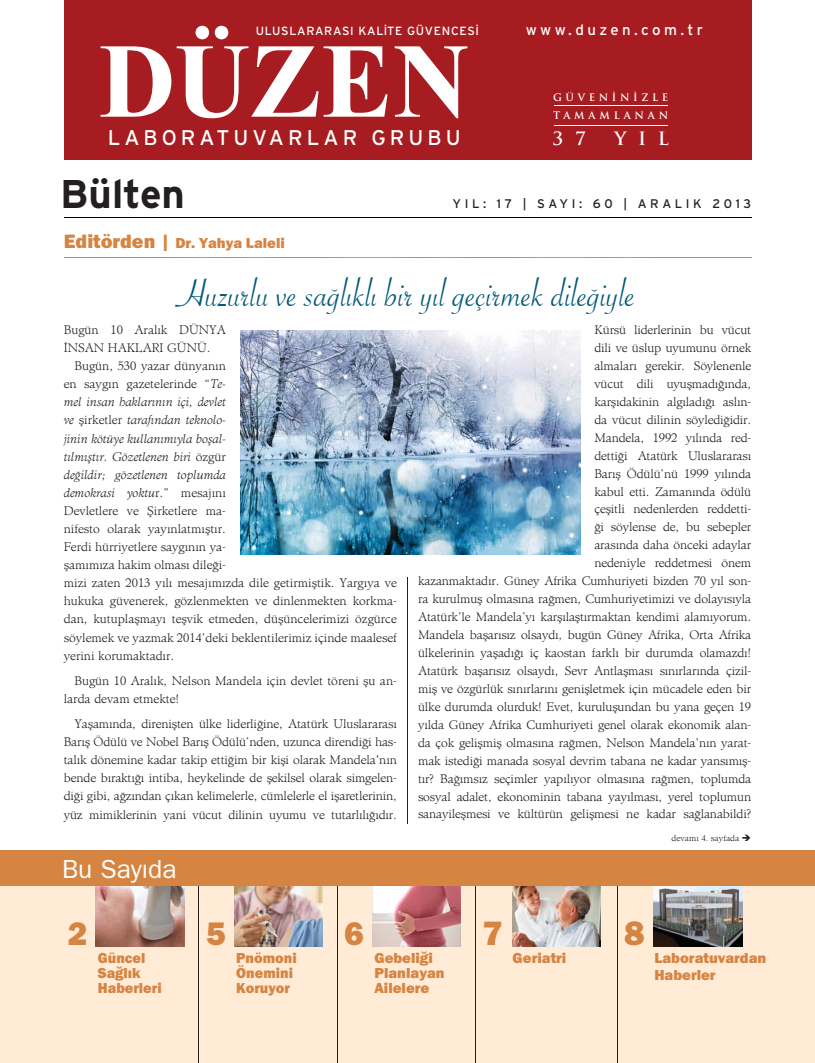
<style>
.page{position:relative;width:815px;height:1063px;background:#fff}
.page>*{position:absolute;margin:0;border:0;box-sizing:border-box;transform-origin:0 0}
.t1{font:42.5px "Savoye Let Plain";color:#005978}
.t2{font:700 40px "Interstate";color:#231f20}
.t3{font:800 35px "Franklin Gothic";color:#d58442}
.t4{font:800 33.75px "Franklin Gothic";color:#d58442}
.t5{font:100 26.25px "Franklin Gothic";color:#fff}
.t6{font:21.25px "Interstate";letter-spacing:.19em;color:#fff}
.t7{font:800 20px "Franklin Gothic";color:#d58442}
.t8{font:700 17.88px "Trajan Pro";color:#fff}
.t9{font:800 15px/15px "Franklin Gothic";color:#d58442}
.t10{font:15px "Interstate";letter-spacing:.23em;color:#fff}
.t11{font:12.5px/18px "Admine";letter-spacing:-.01em;color:#231f20}
.t12{font:12.5px "Interstate";letter-spacing:.29em;color:#231f20}
.t13{font:11.88px "Interstate";letter-spacing:.06em;color:#fff}
.t14{font:700 10.12px/17.9px "Trajan Pro";letter-spacing:.36em;color:#fff}
.t15{font:8.75px "Admine";color:#231f20}
.s1{font-size:20px}
.s2{font-weight:300;font-style:italic}
</style>
<div class="page">
<div style="left:64px;top:0;width:687px;height:159px;background:#a71c20"></div>
<svg style="left:101px;top:26px;width:366px;height:92px"></svg>
<hr style="left:554px;top:106px;width:113px;height:1px;background:#fff">
<hr style="left:554px;top:125px;width:113px;height:1px;background:#fff">
<hr style="left:64px;top:217px;width:687px;height:1px;background:#000105">
<hr style="left:64px;top:257px;width:687px;height:1px;background:#d58442">
<hr style="left:407px;top:578px;width:1px;height:246px;background:#231f20">
<div style="left:0;top:886px;width:815px;height:177px;background:#ffebd6"></div>
<hr style="left:199px;top:886px;width:1px;height:64px;background:#231f20">
<hr style="left:337px;top:886px;width:1px;height:64px;background:#231f20">
<hr style="left:475px;top:886px;width:1px;height:64px;background:#231f20">
<hr style="left:617px;top:886px;width:1px;height:64px;background:#231f20">
<hr style="left:199px;top:950px;width:1px;height:113px;background:#231f20">
<hr style="left:337px;top:950px;width:1px;height:113px;background:#231f20">
<hr style="left:475px;top:950px;width:1px;height:113px;background:#231f20">
<hr style="left:617px;top:950px;width:1px;height:113px;background:#231f20">
<img style="left:96px;top:886px;width:89px;height:60px">
<img style="left:234px;top:886px;width:89px;height:60px">
<img style="left:372px;top:886px;width:89px;height:60px">
<img style="left:512px;top:886px;width:89px;height:60px">
<img style="left:654px;top:886px;width:88px;height:60px">
<div style="left:0;top:850px;width:815px;height:36px;background:#d58442"></div>
<img style="left:240px;top:330px;width:341px;height:12px">
<img style="left:188px;top:257px;width:451px;height:1px">
<img style="left:240px;top:331px;width:340px;height:224px">
<p class="t13" style="left:256px;top:27px;width:225px">ULUSLARARASI KALİTE GÜVENCESİ</p>
<h3 class="t6" style="left:108px;top:130px;width:354px">LABORATUVARLAR GRUBU</h3>
<p class="t10" style="left:526px;top:24px;width:179px">www.duzen.com.tr</p>
<p class="t14" style="left:553px;top:89px;width:117px">GÜVENİNİZLE<br>TAMAMLANAN</p>
<h3 class="t8" style="left:553px;top:128px;width:35px">3 7</h3>
<h3 class="t8" style="left:614px;top:128px;width:56px">YIL</h3>
<h2 class="t2" style="left:60px;top:180px;width:126px">Bülten</h2>
<p class="t12" style="left:453px;top:199px;width:300px">YIL: 17 | SAYI: 60 | ARALIK 2013</p>
<h3 class="t7" style="left:64px;top:234px;width:81px">Editörde</h3>
<p class="t9" style="left:144px;top:236px;width:143px"><span class="s1">n |</span> Dr. Yahya Laleli</p>
<h1 class="t1" style="left:177px;top:276px;width:461px">Huzurlu ve sağlıklı bir yıl geçirmek dileğiyle</h1>
<p class="t11" style="left:64px;top:322px;width:164px">Bugün 10 Aralık DÜNYA<br>İNSAN HAKLARI GÜNÜ.</p>
<p class="t11" style="left:64px;top:358px;width:335px;text-indent:11px">Bugün, 530 yazar dünyanın<br>en saygın gazetelerinde “<span class="s2">Te-<br>mel insan haklarının içi, devlet<br>ve</span> şirketler <span class="s2">tarafından teknolo-<br>jinin kötüye kullanımıyla boşal-<br>tılmıştır. Gözetlenen biri</span> özgür<br><span class="s2">değildir; gözetlenen toplumda<br>demokrasi yoktu</span>r.” mesajını<br>Devletlere ve Şirketlere ma-<br>nifesto olarak yayınlatmıştır.<br>Ferdi hürriyetlere saygının ya-<br>şamımıza hakim olması dileği-<br>mizi zaten 2013 yılı mesajımızda dile getirmiştik. Yargıya ve hukuka güvenerek, gözlenmekten ve dinlenmekten korkma&shy;dan, kutuplaşmayı teşvik etmeden, düşüncelerimizi özgürce söylemek ve yazmak 2014’deki beklentilerimiz içinde maalesef yerini korumaktadır.</p>
<p class="t11" style="left:64px;top:673px;width:335px;text-indent:11px">Bugün 10 Aralık, Nelson Mandela için devlet töreni şu an&shy;larda devam etmekte!</p>
<p class="t11" style="left:64px;top:716px;width:335px;text-align:justify;text-indent:11px">Yaşamında, direnişten ülke liderliğine, Atatürk Uluslararası Barış Ödülü ve Nobel Barış Ödülü’nden, uzunca direndiği has&shy;talık dönemine kadar takip ettiğim bir kişi olarak Mandela'nın bende bıraktığı intiba, heykelinde de şekilsel olarak simgelen&shy;diği gibi, ağzından çıkan kelimelerle, cümlelerle el işaretlerinin, yüz mimiklerinin yani vücut dilinin uyumu ve tutarlılığıdır.</p>
<p class="t11" style="left:418px;top:322px;width:335px;text-align:right">Kürsü liderlerinin bu vücut<br>dili ve üslup uyumunu örnek<br>almaları gerekir. Söylenenle<br>vücut dili uyuşmadığında,<br>karşıdakinin algıladığı aslın-<br>da vücut dilinin söylediğidir.<br>Mandela, 1992 yılında red-<br>dettiği Atatürk Uluslararası<br>Barış Ödülü’nü 1999 yılında<br>kabul etti. Zamanında ödülü<br>çeşitli nedenlerden reddetti-<br>ği söylense de, bu sebepler<br>arasında daha önceki adaylar<br>nedeniyle reddetmesi önem<br>kazanmaktadır. Güney Afrika Cumhuriyeti bizden 70 yıl son&shy;ra kurulmuş olmasına rağmen, Cumhuriyetimizi ve dolayısıyla Atatürk’le Mandela’yı karşılaştırmaktan kendimi alamıyorum.<br>Mandela başarısız olsaydı, bugün Güney Afrika, Orta Afrika ülkelerinin yaşadığı iç kaostan farklı bir durumda olamazdı!<br>Atatürk başarısız olsaydı, Sevr Antlaşması sınırlarında çizil&shy;miş ve özgürlük sınırlarını genişletmek için mücadele eden bir ülke durumda olurduk! Evet, kuruluşundan bu yana geçen 19 yılda Güney Afrika Cumhuriyeti genel olarak ekonomik alan&shy;da çok gelişmiş olmasına rağmen, Nelson Mandela’nın yarat&shy;mak istediği manada sosyal devrim tabana ne kadar yansımış&shy;tır? Bağımsız seçimler yapılıyor olmasına rağmen, toplumda sosyal adalet, ekonominin tabana yayılması, yerel toplumun sanayileşmesi ve kültürün gelişmesi ne kadar sağlanabildi?</p>
<h3 class="t5" style="left:62px;top:860px;width:116px">Bu Sayıda</h3>
<p class="t15" style="left:672px;top:835px;width:81px">devamı 4. sayfada ➔</p>
<h3 class="t4" style="left:68px;top:922px;width:21px">2</h3>
<h3 class="t4" style="left:206px;top:922px;width:21px">5</h3>
<h3 class="t4" style="left:344px;top:922px;width:21px">6</h3>
<h3 class="t3" style="left:482px;top:921px;width:22px">7</h3>
<h3 class="t3" style="left:624px;top:921px;width:22px">8</h3>
<p class="t9" style="left:98px;top:952px;width:65px">Güncel<br>Sağlık<br>Haberleri</p>
<p class="t9" style="left:236px;top:952px;width:62px">Pnömoni<br>Önemini<br>Koruyor</p>
<p class="t9" style="left:374px;top:952px;width:72px">Gebeliği<br>Planlayan<br>Ailelere</p>
<p class="t9" style="left:513px;top:952px;width:55px">Geriatri</p>
<p class="t9" style="left:654px;top:951px;width:113px;line-height:16.2px">Laboratuvardan<br>Haberler</p>
</div>
